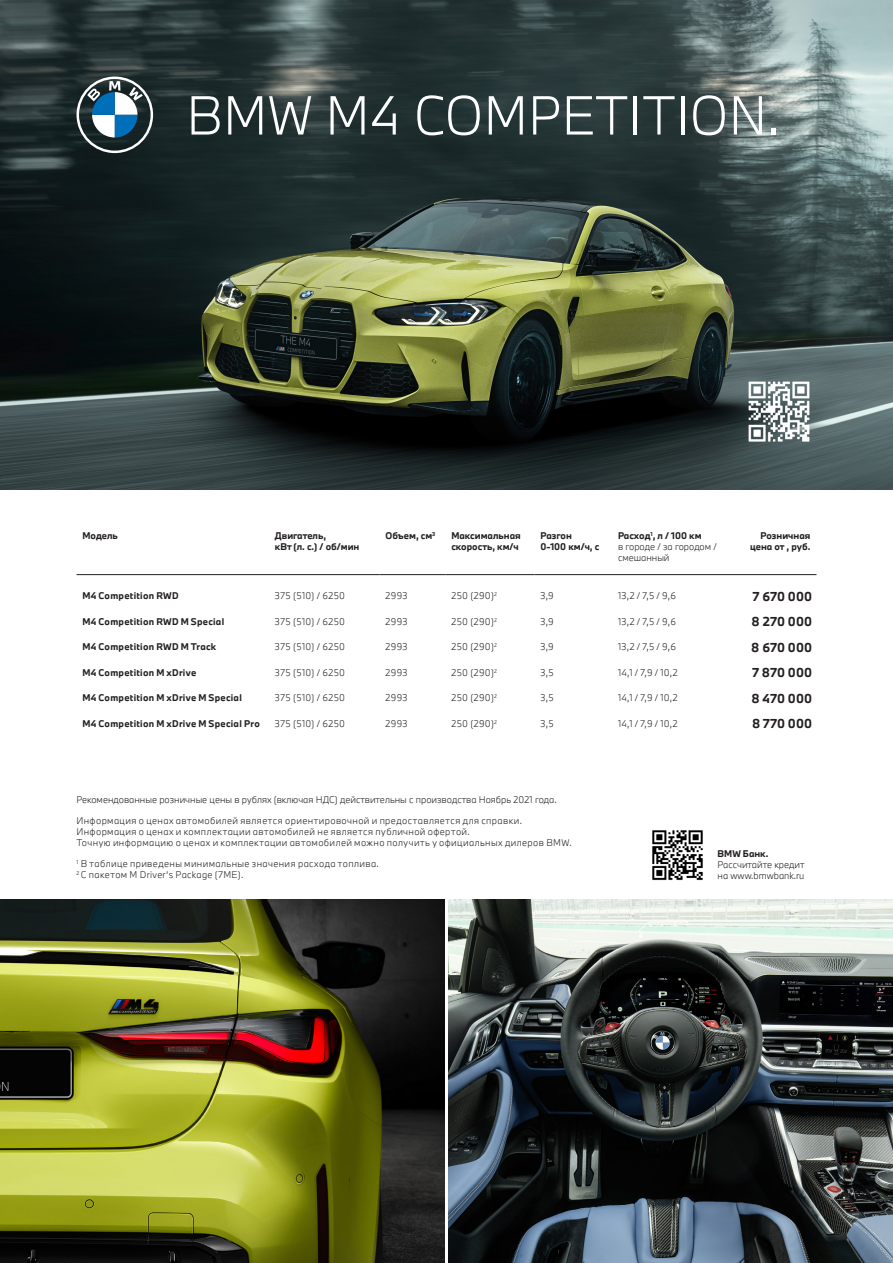
<style>
.page{position:relative;width:893px;height:1263px;background:#fff}
.page>*{position:absolute;margin:0;border:0;box-sizing:border-box;transform-origin:0 0}
.t1{font:300 50.85px "BMW Type Next";color:#fff}
.Основной_таблица_1{font:700 12px "BMW Type Next";letter-spacing:.01em;color:#231f20}
.Основной_таблица_2{font:300 9px "BMW Type Next";letter-spacing:.04em;color:#231f20}
.Основной_таблица_2-2{font:300 9px/10.8px "BMW Type Next";color:#231f20}
.Модель_таблица_1{font:700 9px "BMW Type Next";letter-spacing:.025em;color:#231f20}
.Основной_таблица_1-2{font:300 9px "BMW Type Next";letter-spacing:.04em;color:#231f20}
.Модель_таблица_1-2{font:700 9px/10.8px "BMW Type Next";color:#231f20}
.s1{font-weight:700}
</style>
<div class="page">
<img style="left:0;top:0;width:893px;height:489px">
<hr style="left:77px;top:574px;width:192px;height:1px;background:#231f20">
<hr style="left:269px;top:574px;width:110px;height:1px;background:#231f20">
<hr style="left:379px;top:574px;width:66px;height:1px;background:#231f20">
<hr style="left:445px;top:574px;width:89px;height:1px;background:#231f20">
<hr style="left:534px;top:574px;width:78px;height:1px;background:#231f20">
<hr style="left:612px;top:574px;width:111px;height:1px;background:#231f20">
<hr style="left:723px;top:574px;width:93px;height:1px;background:#231f20">
<img style="left:0;top:899px;width:444px;height:364px">
<img style="left:449px;top:899px;width:444px;height:364px">
<svg style="left:77px;top:77px;width:76px;height:76px"></svg>
<img style="left:741px;top:374px;width:75px;height:74px">
<img style="left:652px;top:830px;width:51px;height:51px">
<p class="t1" style="left:186px;top:81px;width:595px">BMW M4 COMPETITION.</p>
<p class="Модель_таблица_1" style="left:83px;top:529px;width:37px">Модель</p>
<p class="Модель_таблица_1-2" style="left:275px;top:530px;width:86px">Двигатель,<br>кВт (л. с.) / об/мин</p>
<p class="Модель_таблица_1" style="left:385px;top:529px;width:51px">Объем, см<sup>3</sup></p>
<p class="Модель_таблица_1-2" style="left:451px;top:530px;width:71px">Максимальная скорость, км/ч</p>
<p class="Модель_таблица_1-2" style="left:540px;top:530px;width:60px">Разгон<br>0-100 км/ч, с</p>
<p class="Основной_таблица_2-2" style="left:618px;top:530px;width:100px"><span class="s1">Расход</span><sup>1</sup><span class="s1">, л / 100 км<br></span>в городе / за городом / смешанный</p>
<p class="Модель_таблица_1-2" style="left:750px;top:530px;width:62px;text-align:right">Розничная цена от , руб.</p>
<p class="Модель_таблица_1" style="left:83px;top:590px;width:97px">M4 Competition RWD</p>
<p class="Основной_таблица_1-2" style="left:275px;top:590px;width:72px">375 (510) / 6250</p>
<p class="Основной_таблица_2" style="left:385px;top:590px;width:24px">2993</p>
<p class="Основной_таблица_2" style="left:451px;top:590px;width:47px">250 (290)<sup>2</sup></p>
<p class="Основной_таблица_2" style="left:540px;top:590px;width:15px">3,9</p>
<p class="Основной_таблица_1-2" style="left:618px;top:590px;width:59px">13,2 / 7,5 / 9,6</p>
<p class="Основной_таблица_1" style="left:753px;top:588px;width:61px">7 670 000</p>
<p class="Модель_таблица_1" style="left:83px;top:615px;width:143px">M4 Competition RWD M Special</p>
<p class="Основной_таблица_1-2" style="left:275px;top:615px;width:72px">375 (510) / 6250</p>
<p class="Основной_таблица_2" style="left:385px;top:615px;width:24px">2993</p>
<p class="Основной_таблица_2" style="left:451px;top:615px;width:47px">250 (290)<sup>2</sup></p>
<p class="Основной_таблица_2" style="left:540px;top:615px;width:15px">3,9</p>
<p class="Основной_таблица_1-2" style="left:618px;top:615px;width:59px">13,2 / 7,5 / 9,6</p>
<p class="Основной_таблица_1" style="left:752px;top:613px;width:62px">8 270 000</p>
<p class="Модель_таблица_1" style="left:83px;top:641px;width:135px">M4 Competition RWD M Track</p>
<p class="Основной_таблица_1-2" style="left:275px;top:641px;width:72px">375 (510) / 6250</p>
<p class="Основной_таблица_2" style="left:385px;top:641px;width:24px">2993</p>
<p class="Основной_таблица_2" style="left:451px;top:641px;width:47px">250 (290)<sup>2</sup></p>
<p class="Основной_таблица_2" style="left:540px;top:641px;width:15px">3,9</p>
<p class="Основной_таблица_1-2" style="left:618px;top:641px;width:59px">13,2 / 7,5 / 9,6</p>
<p class="Основной_таблица_1" style="left:751px;top:639px;width:62px">8 670 000</p>
<p class="Модель_таблица_1" style="left:83px;top:666px;width:115px">M4 Competition M xDrive</p>
<p class="Основной_таблица_1-2" style="left:275px;top:666px;width:72px">375 (510) / 6250</p>
<p class="Основной_таблица_2" style="left:385px;top:666px;width:24px">2993</p>
<p class="Основной_таблица_2" style="left:451px;top:666px;width:47px">250 (290)<sup>2</sup></p>
<p class="Основной_таблица_2" style="left:540px;top:666px;width:15px">3,5</p>
<p class="Основной_таблица_1-2" style="left:618px;top:666px;width:61px">14,1 / 7,9 / 10,2</p>
<p class="Основной_таблица_1" style="left:752px;top:664px;width:61px">7 870 000</p>
<p class="Модель_таблица_1" style="left:83px;top:692px;width:161px">M4 Competition M xDrive M Special</p>
<p class="Основной_таблица_1-2" style="left:275px;top:692px;width:72px">375 (510) / 6250</p>
<p class="Основной_таблица_2" style="left:385px;top:692px;width:24px">2993</p>
<p class="Основной_таблица_2" style="left:451px;top:692px;width:47px">250 (290)<sup>2</sup></p>
<p class="Основной_таблица_2" style="left:540px;top:692px;width:15px">3,5</p>
<p class="Основной_таблица_1-2" style="left:618px;top:692px;width:61px">14,1 / 7,9 / 10,2</p>
<p class="Основной_таблица_1" style="left:751px;top:690px;width:62px">8 470 000</p>
<p class="Модель_таблица_1" style="left:83px;top:717px;width:179px">M4 Competition M xDrive M Special Pro</p>
<p class="Основной_таблица_1-2" style="left:275px;top:717px;width:72px">375 (510) / 6250</p>
<p class="Основной_таблица_2" style="left:385px;top:717px;width:24px">2993</p>
<p class="Основной_таблица_2" style="left:451px;top:717px;width:47px">250 (290)<sup>2</sup></p>
<p class="Основной_таблица_2" style="left:540px;top:717px;width:15px">3,5</p>
<p class="Основной_таблица_1-2" style="left:618px;top:717px;width:61px">14,1 / 7,9 / 10,2</p>
<p class="Основной_таблица_1" style="left:752px;top:715px;width:62px">8 770 000</p>
<p class="Основной_таблица_2-2" style="left:77px;top:794px;width:482px">Рекомендованные розничные цены в рублях (включая НДС) действительны с производства Ноябрь 2021 года.</p>
<p class="Основной_таблица_2" style="left:77px;top:815px;width:447px">Информация о ценах автомобилей является ориентировочной и предоставляется для справки.</p>
<p class="Основной_таблица_2" style="left:77px;top:825px;width:395px">Информация о ценах и комплектации автомобилей не является публичной офертой.</p>
<p class="Основной_таблица_2" style="left:77px;top:836px;width:497px">Точную информацию о ценах и комплектации автомобилей можно получить у официальных дилеров BMW.</p>
<p class="Основной_таблица_2" style="left:77px;top:858px;width:304px"><sup>1</sup> В таблице приведены минимальные значения расхода топлива.</p>
<p class="Основной_таблица_2" style="left:77px;top:869px;width:168px"><sup>2</sup> С пакетом M Driver’s Package (7ME).</p>
<p class="Основной_таблица_2-2" style="left:718px;top:848px;width:88px"><span class="s1">BMW Банк.<br></span>Рассчитайте кредит на www.bmwbank.ru</p>
</div>
